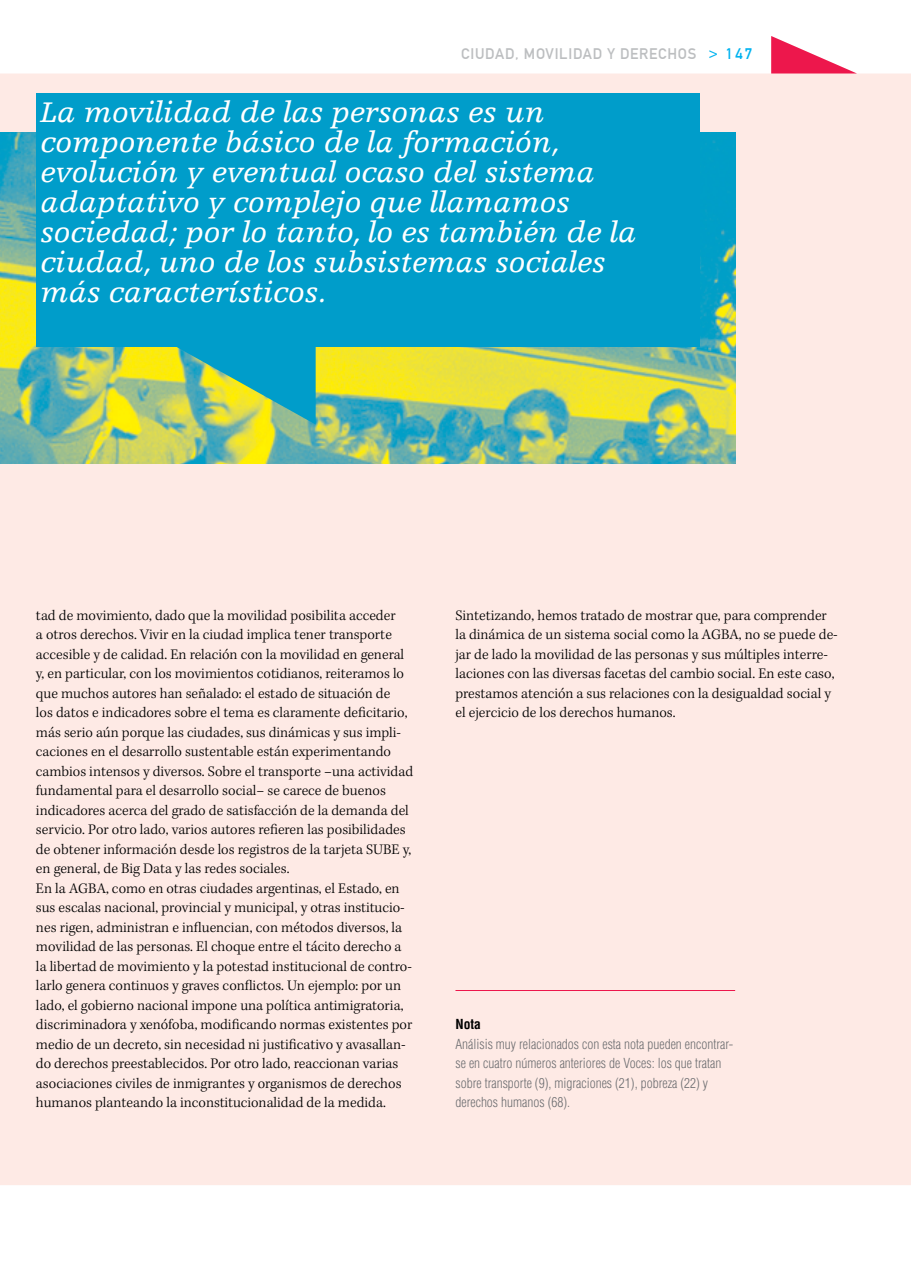
<style>
.page{position:relative;width:911px;height:1263px;background:#fff}
.page>*{position:absolute;margin:0;border:0;box-sizing:border-box;transform-origin:0 0}
.t1{font:italic 30px/30px "Egyptienne F";color:#fff}
.t2{font:300 15px/19.5px "Kepler Std";color:#000}
.t3{font:15px "DIN1451 Mittelschrift";letter-spacing:.05em;color:#bcbec0}
.t4{font:300 condensed 13.5px/19.5px "Helvetica";color:#6d6e71}
.t5{font:700 condensed 13.5px "Helvetica";color:#000}
.s1{color:#00b3f0}
</style>
<div class="page">
<div style="left:0;top:73px;width:911px;height:1112px;background:#feeae5"></div>
<svg style="left:771px;top:36px;width:86px;height:38px"></svg>
<img style="left:0;top:132px;width:735px;height:332px">
<div style="left:36px;top:93px;width:663px;height:253px;background:#009dca"></div>
<svg style="left:176px;top:347px;width:140px;height:78px;background:#5cb595"></svg>
<hr style="left:455px;top:990px;width:280px;height:1px;background:#ed174c">
<p class="t3" style="left:461px;top:45px;width:292px">CIUDAD, MOVILIDAD Y DERECHOS <span class="s1">&gt; 147</span></p>
<p class="t1" style="left:40px;top:97px;width:598px">La movilidad de las personas es un componente básico de la formación, evolución y eventual ocaso del sistema adaptativo y complejo que llamamos sociedad; por lo tanto, lo es también de la ciudad, uno de los subsistemas sociales más característicos.</p>
<p class="t2" style="left:36px;top:606px;width:379px">tad de movimiento, dado que la movilidad posibilita acceder<br>a otros derechos. Vivir en la ciudad implica tener transporte accesible y de calidad. En relación con la movilidad en general y, en particular, con los movimientos cotidianos, reiteramos lo que muchos autores han señalado: el estado de situación de<br>los datos e indicadores sobre el tema es claramente deficitario, más serio aún porque las ciudades, sus dinámicas y sus impli&shy;caciones en el desarrollo sustentable están experimentando cambios intensos y diversos. Sobre el transporte –una actividad fundamental para el desarrollo social– se carece de buenos indicadores acerca del grado de satisfacción de la demanda del servicio. Por otro lado, varios autores refieren las posibilidades de obtener información desde los registros de la tarjeta SUBE y, en general, de Big Data y las redes sociales.<br>En la AGBA, como en otras ciudades argentinas, el Estado, en sus escalas nacional, provincial y municipal, y otras institucio&shy;nes rigen, administran e influencian, con métodos diversos, la movilidad de las personas. El choque entre el tácito derecho a la libertad de movimiento y la potestad institucional de contro&shy;larlo genera continuos y graves conflictos. Un ejemplo: por un lado, el gobierno nacional impone una política antimigratoria, discriminadora y xenófoba, modificando normas existentes por medio de un decreto, sin necesidad ni justificativo y avasallan&shy;do derechos preestablecidos. Por otro lado, reaccionan varias asociaciones civiles de inmigrantes y organismos de derechos humanos planteando la inconstitucionalidad de la medida.</p>
<p class="t2" style="left:455px;top:606px;width:384px">Sintetizando, hemos tratado de mostrar que, para comprender la dinámica de un sistema social como la AGBA, no se puede de&shy;jar de lado la movilidad de las personas y sus múltiples interre&shy;laciones con las diversas facetas del cambio social. En este caso, prestamos atención a sus relaciones con la desigualdad social y el ejercicio de los derechos humanos.</p>
<p class="t5" style="left:455px;top:1016px;width:27px">Nota</p>
<p class="t4" style="left:455px;top:1034px;width:279px">Análisis muy relacionados con esta nota pueden encontrar&shy;se en cuatro números anteriores de Voces: los que tratan sobre transporte (9), migraciones (21), pobreza (22) y derechos humanos (68).</p>
</div>
